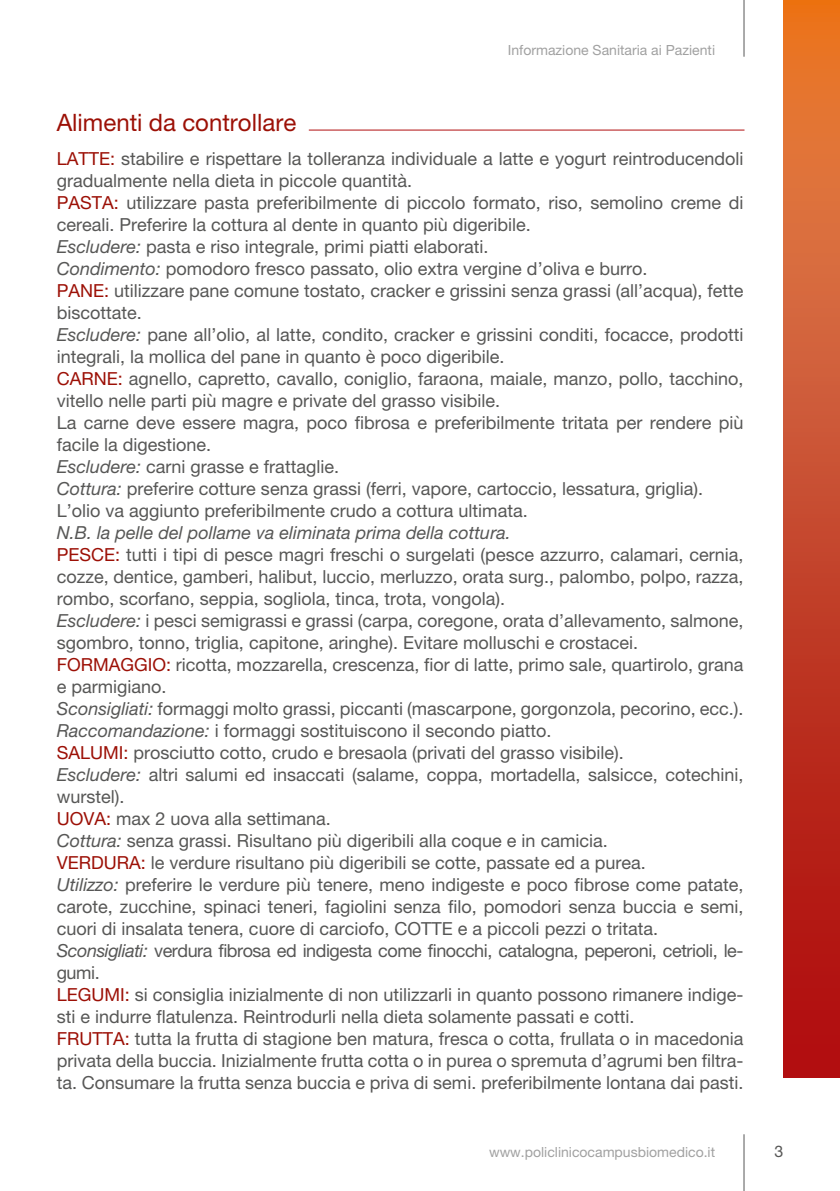
<style>
.page{position:relative;width:840px;height:1191px;background:#fff}
.page>*{position:absolute;margin:0;border:0;box-sizing:border-box;transform-origin:0 0}
.t1{font:24px "Helvetica Neue LT Pro";color:#9c1006}
.t2{font:18px/22px "Helvetica Neue LT Pro";color:#575756}
.t3{font:16px "Helvetica Neue LT Pro";color:#575756}
.t4{font:14px "Helvetica Neue LT Pro";color:#a1a1a1}
.s1{color:#9c1006}
.s2{font-style:italic}
</style>
<div class="page">
<svg style="left:783px;top:0;width:56px;height:1077px;background:#c84627"></svg>
<hr style="left:743px;top:0;width:1px;height:57px;background:#575756">
<hr style="left:743px;top:1134px;width:1px;height:57px;background:#575756">
<hr style="left:308px;top:130px;width:436px;height:1px;background:#b20e10">
<h1 class="t1" style="left:57px;top:108px;width:241px">Alimenti da controllare</h1>
<p class="t4" style="left:507px;top:42px;width:209px">Informazione Sanitaria ai Pazienti</p>
<p class="t2" style="left:57px;top:147px;width:688px"><span class="s1">LATTE:</span> stabilire e rispettare la tolleranza individuale a latte e yogurt reintroducendoli gradualmente nella dieta in piccole quantità.<br><span class="s1">PASTA:</span> utilizzare pasta preferibilmente di piccolo formato, riso, semolino creme di cereali. Preferire la cottura al dente in quanto più digeribile.<br><span class="s2">Escludere:</span> pasta e riso integrale, primi piatti elaborati.<br><span class="s2">Condimento:</span> pomodoro fresco passato, olio extra vergine d’oliva e burro.<br><span class="s1">PANE:</span> utilizzare pane comune tostato, cracker e grissini senza grassi (all’acqua), fette biscottate.<br><span class="s2">Escludere:</span> pane all’olio, al latte, condito, cracker e grissini conditi, focacce, prodotti integrali, la mollica del pane in quanto è poco digeribile.<br><span class="s1">CARNE:</span> agnello, capretto, cavallo, coniglio, faraona, maiale, manzo, pollo, tacchino, vitello nelle parti più magre e private del grasso visibile.<br>La carne deve essere magra, poco fibrosa e preferibilmente tritata per rendere più facile la digestione.<br><span class="s2">Escludere:</span> carni grasse e frattaglie.<br><span class="s2">Cottura:</span> preferire cotture senza grassi (ferri, vapore, cartoccio, lessatura, griglia).<br>L’olio va aggiunto preferibilmente crudo a cottura ultimata.</p>
<p class="t2" style="left:57px;top:521px;width:688px"><span class="s2">N.B. la pelle del pollame va eliminata prima della cottura.<br></span><span class="s1">PESCE:</span> tutti i tipi di pesce magri freschi o surgelati (pesce azzurro, calamari, cernia, cozze, dentice, gamberi, halibut, luccio, merluzzo, orata surg., palombo, polpo, razza, rombo, scorfano, seppia, sogliola, tinca, trota, vongola).<br><span class="s2">Escludere:</span> i pesci semigrassi e grassi (carpa, coregone, orata d’allevamento, salmone, sgombro, tonno, triglia, capitone, aringhe). Evitare molluschi e crostacei.<br><span class="s1">FORMAGGIO:</span> ricotta, mozzarella, crescenza, fior di latte, primo sale, quartirolo, grana e parmigiano.<br><span class="s2">Sconsigliati:</span> formaggi molto grassi, piccanti (mascarpone, gorgonzola, pecorino, ecc.).<br><span class="s2">Raccomandazione:</span> i formaggi sostituiscono il secondo piatto.<br><span class="s1">SALUMI:</span> prosciutto cotto, crudo e bresaola (privati del grasso visibile).<br><span class="s2">Escludere:</span> altri salumi ed insaccati (salame, coppa, mortadella, salsicce, cotechini, wurstel).<br><span class="s1">UOVA:</span> max 2 uova alla settimana.<br><span class="s2">Cottura:</span> senza grassi. Risultano più digeribili alla coque e in camicia.<br><span class="s1">VERDURA:</span> le verdure risultano più digeribili se cotte, passate ed a purea.<br><span class="s2">Utilizzo:</span> preferire le verdure più tenere, meno indigeste e poco fibrose come patate, carote, zucchine, spinaci teneri, fagiolini senza filo, pomodori senza buccia e semi, cuori di insalata tenera, cuore di carciofo, COTTE e a piccoli pezzi o tritata.<br><span class="s2">Sconsigliati:</span> verdura fibrosa ed indigesta come finocchi, catalogna, peperoni, cetrioli, le&shy;gumi.<br><span class="s1">LEGUMI:</span> si consiglia inizialmente di non utilizzarli in quanto possono rimanere indige&shy;sti e indurre flatulenza. Reintrodurli nella dieta solamente passati e cotti.<br><span class="s1">FRUTTA:</span> tutta la frutta di stagione ben matura, fresca o cotta, frullata o in macedonia privata della buccia. Inizialmente frutta cotta o in purea o spremuta d’agrumi ben filtra&shy;ta. Consumare la frutta senza buccia e priva di semi. preferibilmente lontana dai pasti.</p>
<p class="t4" style="left:489px;top:1143px;width:227px">www.policlinicocampusbiomedico.it</p>
<p class="t3" style="left:773px;top:1141px;width:10px">3</p>
</div>
